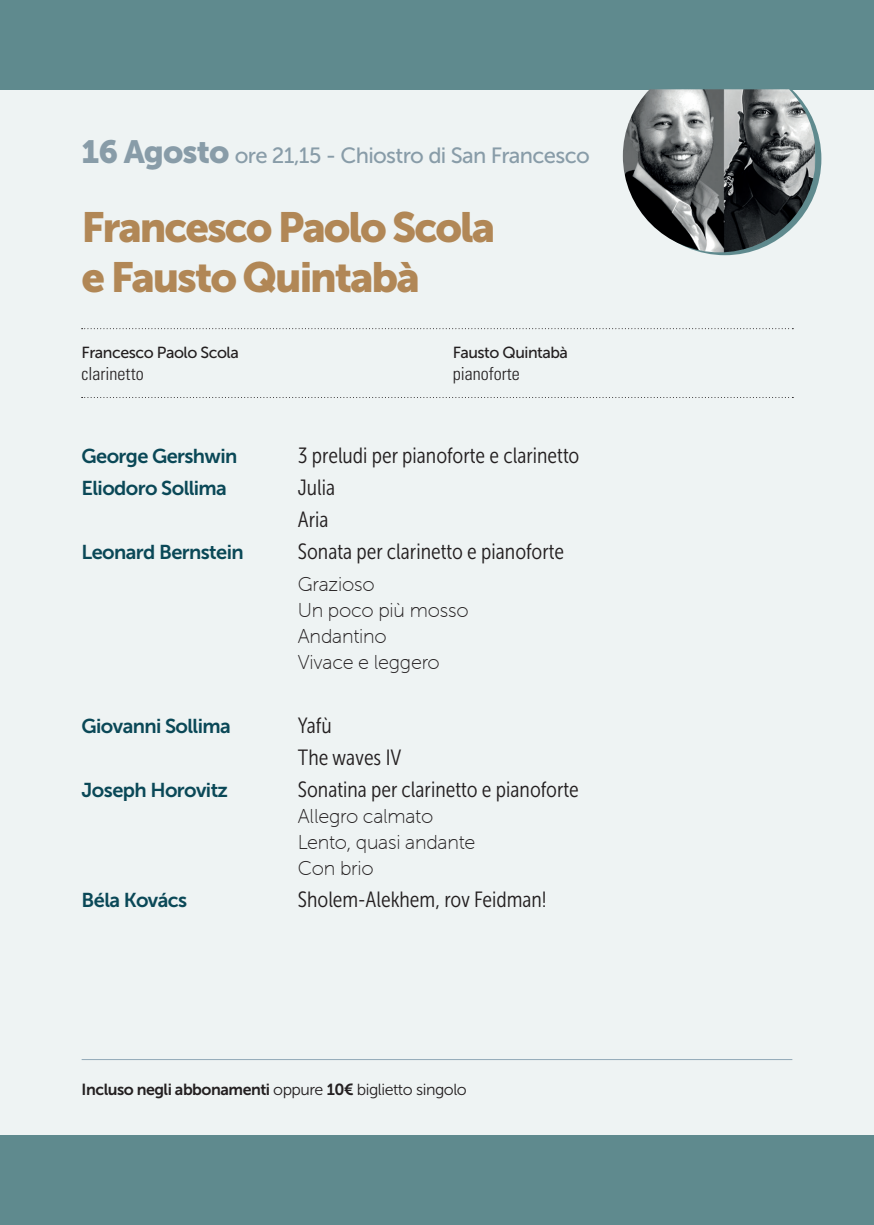
<style>
.page{position:relative;width:874px;height:1225px;background:#fff}
.page>*{position:absolute;margin:0;border:0;box-sizing:border-box;transform-origin:0 0}
.t1{font:42px/50.4px "Museo Sans 900";letter-spacing:-.05em;color:#b18756}
.t2{font:22px/32px "Museo Sans Cond 300";color:#231f20}
.t3{font:22px "Museo Sans 500";letter-spacing:-.03em;color:#889ca8}
.t4{font:20px "Museo Sans 700";letter-spacing:-.03em;color:#0a4857}
.t5{font:20px/26px "Museo Sans Rounded 100";letter-spacing:-.01em;color:#231f20}
.t6{font:300 condensed 18px "Univers LT Std";color:#231f20}
.t7{font:16px "Museo Sans 700";letter-spacing:-.03em;color:#231f20}
.t8{font:16px "Museo Sans 500";letter-spacing:-.03em;color:#231f20}
.s1{font-family:"Museo Sans 900";font-size:32px}
.s2{font-family:"Museo Sans 300"}
</style>
<div class="page">
<div style="left:0;top:0;width:873px;height:1225px;background:#5f8a8e"></div>
<div style="left:0;top:90px;width:873px;height:1044px;background:#eef3f3"></div>
<svg style="left:82px;top:328px;width:711px;height:1px"></svg>
<svg style="left:82px;top:397px;width:711px;height:1px"></svg>
<hr style="left:82px;top:1059px;width:710px;height:1px;background:#91a8b7">
<div style="left:628px;top:62px;width:193px;height:193px;background:#5f8a8e;border-radius:50%"></div>
<img style="left:622px;top:89px;width:193px;height:163px">
<p class="t3" style="left:82px;top:143px;width:509px"><span class="s1">16 Agosto</span> ore 21,15 - Chiostro di San Francesco</p>
<h1 class="t1" style="left:82px;top:202px;width:415px">Francesco Paolo Scola e Fausto Quintabà</h1>
<p class="t8" style="left:82px;top:344px;width:159px">Francesco Paolo Scola</p>
<p class="t6" style="left:82px;top:362px;width:63px">clarinetto</p>
<p class="t8" style="left:452px;top:344px;width:117px">Fausto Quintabà</p>
<p class="t6" style="left:452px;top:362px;width:68px">pianoforte</p>
<p class="t4" style="left:82px;top:445px;width:157px">George Gershwin</p>
<p class="t2" style="left:298px;top:439px;width:283px">3 preludi per pianoforte e clarinetto</p>
<p class="t4" style="left:82px;top:477px;width:147px">Eliodoro Sollima</p>
<p class="t2" style="left:298px;top:471px;width:39px">Julia<br>Aria</p>
<p class="t4" style="left:82px;top:541px;width:163px">Leonard Bernstein</p>
<p class="t2" style="left:298px;top:535px;width:267px">Sonata per clarinetto e pianoforte</p>
<p class="t5" style="left:298px;top:571px;width:172px">Grazioso<br>Un poco più mosso<br>Andantino<br>Vivace e leggero</p>
<p class="t4" style="left:82px;top:715px;width:151px">Giovanni Sollima</p>
<p class="t2" style="left:298px;top:709px;width:105px">Yafù<br>The waves IV</p>
<p class="t4" style="left:82px;top:779px;width:148px">Joseph Horovitz</p>
<p class="t2" style="left:298px;top:773px;width:282px">Sonatina per clarinetto e pianoforte</p>
<p class="t5" style="left:298px;top:803px;width:179px">Allegro calmato<br>Lento, quasi andante<br>Con brio</p>
<p class="t4" style="left:82px;top:889px;width:107px">Béla Kovács</p>
<p class="t2" style="left:298px;top:883px;width:250px">Sholem-Alekhem, rov Feidman!</p>
<p class="t7" style="left:82px;top:1080px;width:386px">Incluso negli abbonamenti <span class="s2">oppure</span> 10€ <span class="s2">biglietto singolo</span></p>
</div>
